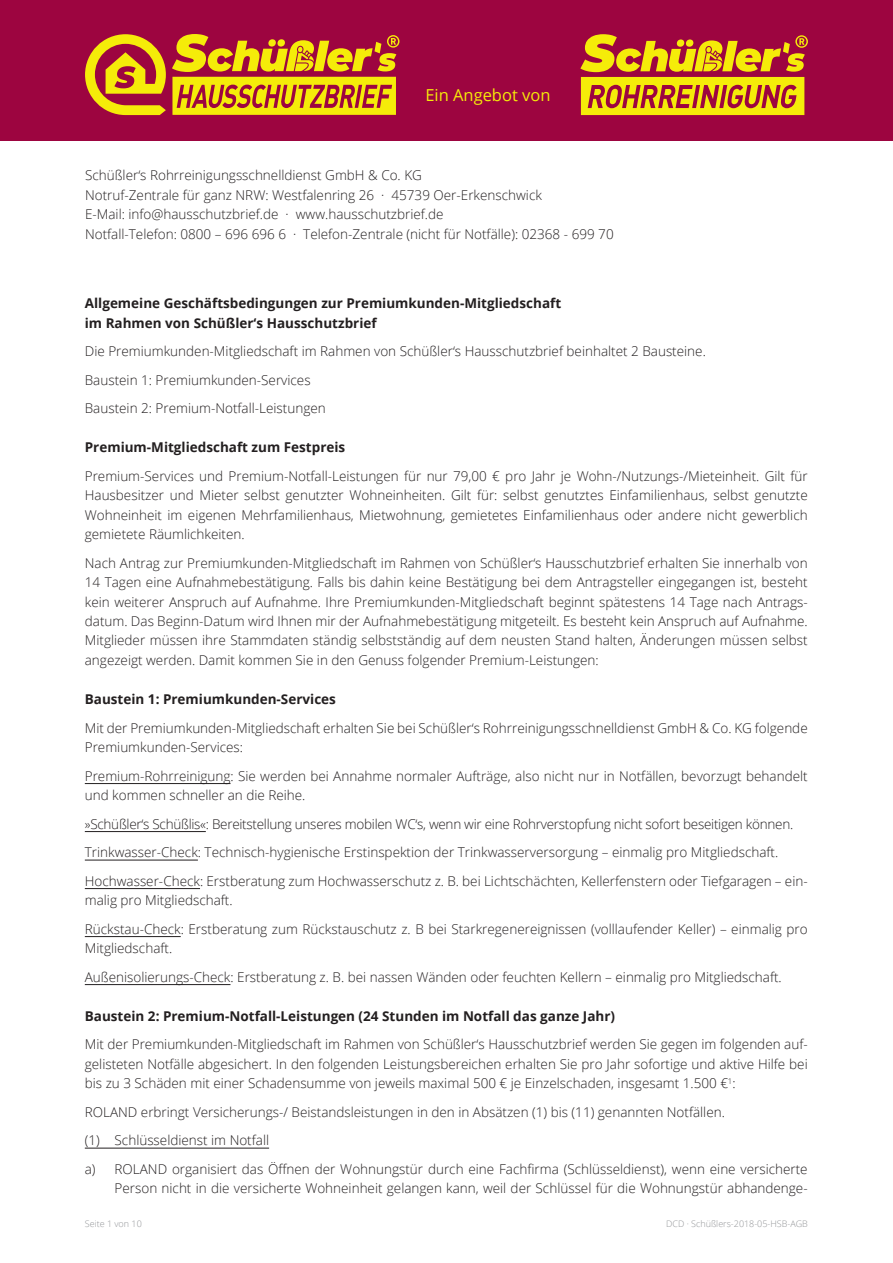
<style>
.page{position:relative;width:893px;height:1263px;background:#fff}
.page>*{position:absolute;margin:0;border:0;box-sizing:border-box;transform-origin:0 0}
.t1{font:16.5px "Open Sans";color:#f5ec09}
.t2{font:300 13.5px/19.5px "Open Sans";color:#231f20}
.t3{font:700 13.5px/19.5px "Open Sans";color:#231f20}
.t4{font:300 9px "Open Sans";color:#939598}
</style>
<div class="page">
<div style="left:0;top:0;width:893px;height:140px;background:#9d0540"></div>
<svg style="left:172px;top:34px;width:227px;height:81px"></svg>
<svg style="left:85px;top:34px;width:81px;height:81px"></svg>
<svg style="left:580px;top:34px;width:228px;height:81px"></svg>
<hr style="left:85px;top:783px;width:145px;height:1px;background:#231f20">
<hr style="left:85px;top:831px;width:121px;height:1px;background:#231f20">
<hr style="left:85px;top:860px;width:113px;height:1px;background:#231f20">
<hr style="left:85px;top:888px;width:115px;height:1px;background:#231f20">
<hr style="left:85px;top:936px;width:96px;height:1px;background:#231f20">
<hr style="left:85px;top:984px;width:145px;height:1px;background:#231f20">
<hr style="left:85px;top:1148px;width:184px;height:1px;background:#231f20">
<p class="t1" style="left:425px;top:84px;width:127px">Ein Angebot von</p>
<p class="t2" style="left:85px;top:165px;width:530px">Schüßler‘s Rohrreinigungsschnelldienst GmbH &amp; Co. KG<br>Notruf-Zentrale für ganz NRW: Westfalenring 26 · 45739 Oer-Erkenschwick<br>E-Mail: info@hausschutzbrief.de · www.hausschutzbrief.de<br>Notfall-Telefon: 0800 – 696 696 6 · Telefon-Zentrale (nicht für Notfälle): 02368 - 699 70</p>
<p class="t3" style="left:85px;top:293px;width:478px">Allgemeine Geschäftsbedingungen zur Premiumkunden-Mitgliedschaft im Rahmen von Schüßler‘s Hausschutzbrief</p>
<p class="t2" style="left:85px;top:336px;width:622px;line-height:28.5px">Die Premiumkunden-Mitgliedschaft im Rahmen von Schüßler‘s Hausschutzbrief beinhaltet 2 Bausteine.<br>Baustein 1: Premiumkunden-Services<br>Baustein 2: Premium-Notfall-Leistungen</p>
<p class="t3" style="left:85px;top:437px;width:262px">Premium-Mitgliedschaft zum Festpreis</p>
<p class="t2" style="left:85px;top:465px;width:724px;text-align:justify">Premium-Services und Premium-Notfall-Leistungen für nur 79,00 € pro Jahr je Wohn-/Nutzungs-/Mieteinheit. Gilt für Hausbesitzer und Mieter selbst genutzter Wohneinheiten. Gilt für: selbst genutztes Einfamilienhaus, selbst genutzte Wohneinheit im eigenen Mehrfamilienhaus, Mietwohnung, gemietetes Einfamilienhaus oder andere nicht gewerblich gemietete Räumlichkeiten.</p>
<p class="t2" style="left:85px;top:552px;width:724px;text-align:justify">Nach Antrag zur Premiumkunden-Mitgliedschaft im Rahmen von Schüßler‘s Hausschutzbrief erhalten Sie innerhalb von 14 Tagen eine Aufnahmebestätigung. Falls bis dahin keine Bestätigung bei dem Antragsteller eingegangen ist, besteht kein weiterer Anspruch auf Aufnahme. Ihre Premiumkunden-Mitgliedschaft beginnt spätestens 14 Tage nach Antrags&shy;datum. Das Beginn-Datum wird Ihnen mir der Aufnahmebestätigung mitgeteilt. Es besteht kein Anspruch auf Aufnahme.<br>Mitglieder müssen ihre Stammdaten ständig selbstständig auf dem neusten Stand halten, Änderungen müssen selbst angezeigt werden. Damit kommen Sie in den Genuss folgender Premium-Leistungen:</p>
<p class="t3" style="left:85px;top:689px;width:253px">Baustein 1: Premiumkunden-Services</p>
<p class="t2" style="left:85px;top:717px;width:724px">Mit der Premiumkunden-Mitgliedschaft erhalten Sie bei Schüßler‘s Rohrreinigungsschnelldienst GmbH &amp; Co. KG folgende<br>Premiumkunden-Services:</p>
<p class="t2" style="left:85px;top:765px;width:724px">Premium-Rohrreinigung: Sie werden bei Annahme normaler Aufträge, also nicht nur in Notfällen, bevorzugt behandelt und kommen schneller an die Reihe.</p>
<p class="t2" style="left:85px;top:809px;width:724px;line-height:28.5px">»Schüßler‘s Schüßlis«: Bereitstellung unseres mobilen WC‘s, wenn wir eine Rohrverstopfung nicht sofort beseitigen können.<br>Trinkwasser-Check: Technisch-hygienische Erstinspektion der Trinkwasserversorgung – einmalig pro Mitgliedschaft.<br>Hochwasser-Check: Erstberatung zum Hochwasserschutz z. B. bei Lichtschächten, Kellerfenstern oder Tiefgaragen – ein-</p>
<p class="t2" style="left:85px;top:885px;width:724px;line-height:28.5px">malig pro Mitgliedschaft.<br>Rückstau-Check: Erstberatung zum Rückstauschutz z. B bei Starkregenereignissen (volllaufender Keller) – einmalig pro</p>
<p class="t2" style="left:85px;top:933px;width:698px;line-height:28.5px">Mitgliedschaft.<br>Außenisolierungs-Check: Erstberatung z. B. bei nassen Wänden oder feuchten Kellern – einmalig pro Mitgliedschaft.</p>
<p class="t3" style="left:85px;top:1005px;width:532px">Baustein 2: Premium-Notfall-Leistungen (24 Stunden im Notfall das ganze Jahr)</p>
<p class="t2" style="left:85px;top:1034px;width:724px;text-align:justify">Mit der Premiumkunden-Mitgliedschaft im Rahmen von Schüßler‘s Hausschutzbrief werden Sie gegen im folgenden auf&shy;gelisteten Notfälle abgesichert. In den folgenden Leistungsbereichen erhalten Sie pro Jahr sofortige und aktive Hilfe bei bis zu 3 Schäden mit einer Schadensumme von jeweils maximal 500 € je Einzelschaden, insgesamt 1.500 €<sup>1</sup>:</p>
<p class="t2" style="left:85px;top:1097px;width:724px;line-height:28.5px">ROLAND erbringt Versicherungs-/ Beistandsleistungen in den in Absätzen (1) bis (11) genannten Notfällen.<br>(1) Schlüsseldienst im Notfall<br>a) ROLAND organisiert das Öffnen der Wohnungstür durch eine Fachfirma (Schlüsseldienst), wenn eine versicherte</p>
<p class="t2" style="left:115px;top:1178px;width:695px">Person nicht in die versicherte Wohneinheit gelangen kann, weil der Schlüssel für die Wohnungstür abhandenge-</p>
<p class="t4" style="left:85px;top:1218px;width:58px">Seite 1 von 10</p>
<p class="t4" style="left:666px;top:1218px;width:143px">DCD · Schüßlers-2018-05-HSB-AGB</p>
</div>
